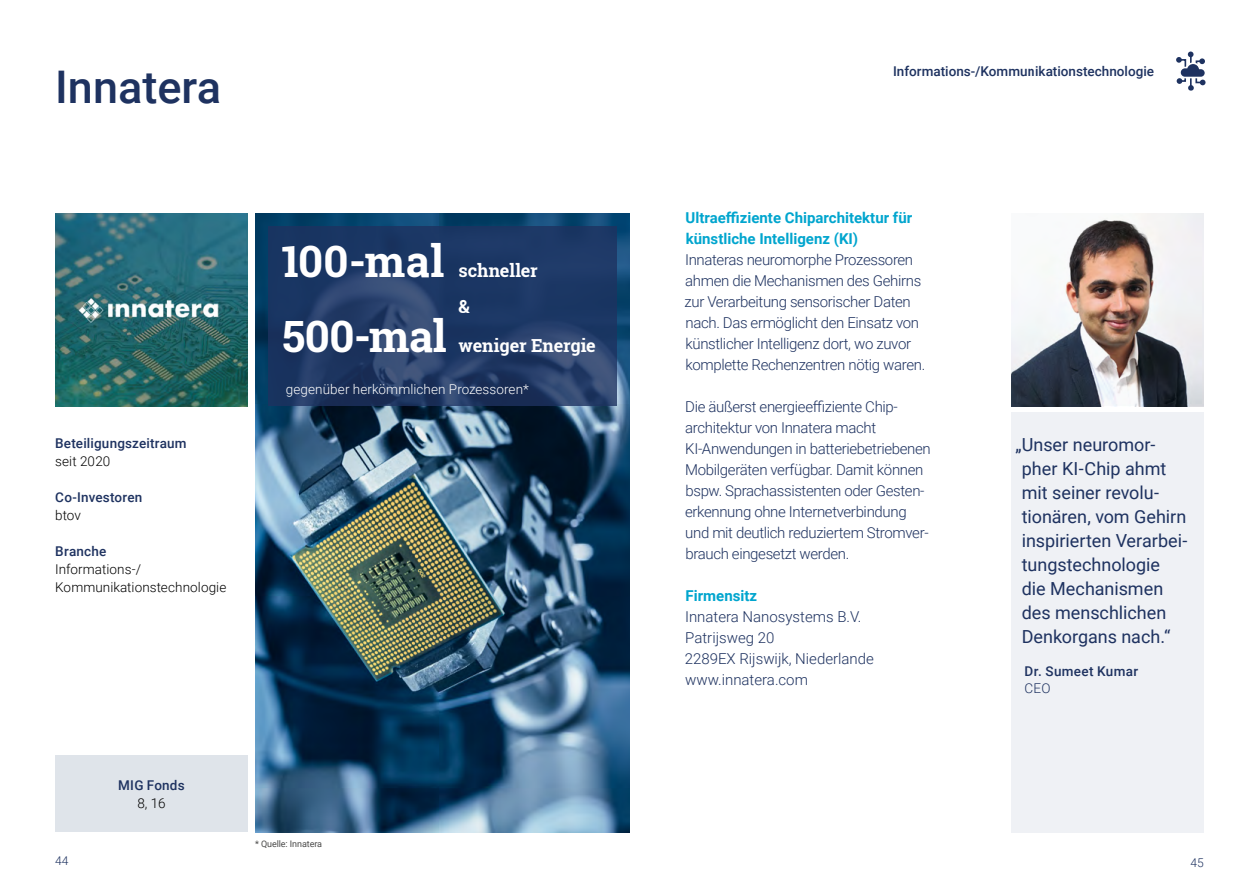
<style>
.page{position:relative;width:1259px;height:893px;background:#fff}
.page>*{position:absolute;margin:0;border:0;box-sizing:border-box;transform-origin:0 0}
.t1{font:500 45px "Roboto";color:#1e3260}
.t2{font:700 43.65px/74.7px "Roboto Slab";letter-spacing:-.01em;color:#fff}
.t3{font:18px/24px "Roboto";color:#1e3260}
.t4{font:700 18px "Roboto Slab";letter-spacing:-.01em;color:#fff}
.t5{font:300 15px/21px "Roboto";letter-spacing:-.025em;color:#1e3260}
.t6{font:300 15px/21px "Roboto";color:#1e3260}
.t7{font:700 15px/21px "Roboto";color:#00a5ce}
.t8{font:500 13.5px "Roboto";letter-spacing:.01em;color:#1e3260}
.t9{font:300 13.5px/18px "Roboto";letter-spacing:.005em;color:#000}
.t10{font:300 13.5px "Roboto";letter-spacing:.01em;color:#fff}
.t11{font:300 13.5px "Roboto";color:#1e3260}
.t12{font:300 12px "Roboto";color:#1e3260}
.t13{font:9px "Roboto";letter-spacing:-.01em;color:#4a4a49}
</style>
<div class="page">
<svg style="left:1176px;top:52px;width:30px;height:39px"></svg>
<img style="left:55px;top:214px;width:193px;height:192px">
<div style="left:55px;top:755px;width:193px;height:77px;background:#dfe4ea"></div>
<img style="left:1011px;top:214px;width:192px;height:192px">
<div style="left:1011px;top:412px;width:192px;height:420px;background:#eff1f5"></div>
<img style="left:255px;top:214px;width:374px;height:618px">
<svg style="left:268px;top:226px;width:349px;height:180px;background:#213a66"></svg>
<h1 class="t1" style="left:55px;top:56px;width:167px">Innatera</h1>
<p class="t8" style="left:893px;top:62px;width:262px">Informations-/Kommunikationstechnologie</p>
<p class="t8" style="left:55px;top:433px;width:133px">Beteiligungszeitraum</p>
<p class="t9" style="left:55px;top:451px;width:57px">seit 2020</p>
<p class="t8" style="left:55px;top:487px;width:89px">Co-Investoren</p>
<p class="t9" style="left:55px;top:505px;width:27px">btov</p>
<p class="t8" style="left:55px;top:541px;width:53px">Branche</p>
<p class="t9" style="left:55px;top:559px;width:172px">Informations-/<br>Kommunikationstechnologie</p>
<h2 class="t2" style="left:281px;top:223px;width:167px">100-mal<br>500-mal</h2>
<p class="t4" style="left:458px;top:258px;width:81px">schneller</p>
<p class="t4" style="left:458px;top:294px;width:13px">&amp;</p>
<p class="t4" style="left:458px;top:333px;width:139px">weniger Energie</p>
<p class="t10" style="left:286px;top:379px;width:244px">gegenüber herkömmlichen Prozessoren*</p>
<p class="t8" style="left:118px;top:775px;width:68px">MIG Fonds</p>
<p class="t9" style="left:137px;top:793px;width:30px">8, 16</p>
<p class="t13" style="left:255px;top:838px;width:68px">* Quelle: Innatera</p>
<p class="t7" style="left:685px;top:207px;width:228px">Ultraeffiziente Chiparchitektur für künstliche Intelligenz (KI)</p>
<p class="t5" style="left:684px;top:249px;width:242px">Innateras neuromorphe Prozessoren ahmen die Mechanismen des Gehirns zur Verarbeitung sensorischer Daten nach. Das ermöglicht den Einsatz von künstlicher Intelligenz dort, wo zuvor komplette Rechenzentren nötig waren.</p>
<p class="t5" style="left:685px;top:396px;width:247px">Die äußerst energieeffiziente Chip&shy;architektur von Innatera macht KI-Anwendungen in batteriebetriebenen Mobilgeräten verfügbar. Damit können bspw. Sprachassistenten oder Gesten&shy;erkennung ohne Internetverbindung und mit deutlich reduziertem Stromver&shy;brauch eingesetzt werden.</p>
<p class="t7" style="left:685px;top:585px;width:73px">Firmensitz</p>
<p class="t6" style="left:685px;top:606px;width:191px">Innatera Nanosystems B.V.<br>Patrijsweg 20<br>2289EX Rijswijk, Niederlande www.innatera.com</p>
<p class="t3" style="left:1022px;top:432px;width:167px;text-indent:-6px">„Unser neuromor&shy;pher KI-Chip ahmt mit seiner revolu&shy;tionären, vom Gehirn inspirierten Verarbei&shy;tungstechnologie die Mechanismen des menschlichen<br>Denkorgans nach.“</p>
<p class="t8" style="left:1024px;top:662px;width:115px">Dr. Sumeet Kumar</p>
<p class="t11" style="left:1024px;top:678px;width:28px">CEO</p>
<p class="t12" style="left:55px;top:853px;width:15px">44</p>
<p class="t12" style="left:1190px;top:854px;width:15px">45</p>
</div>
